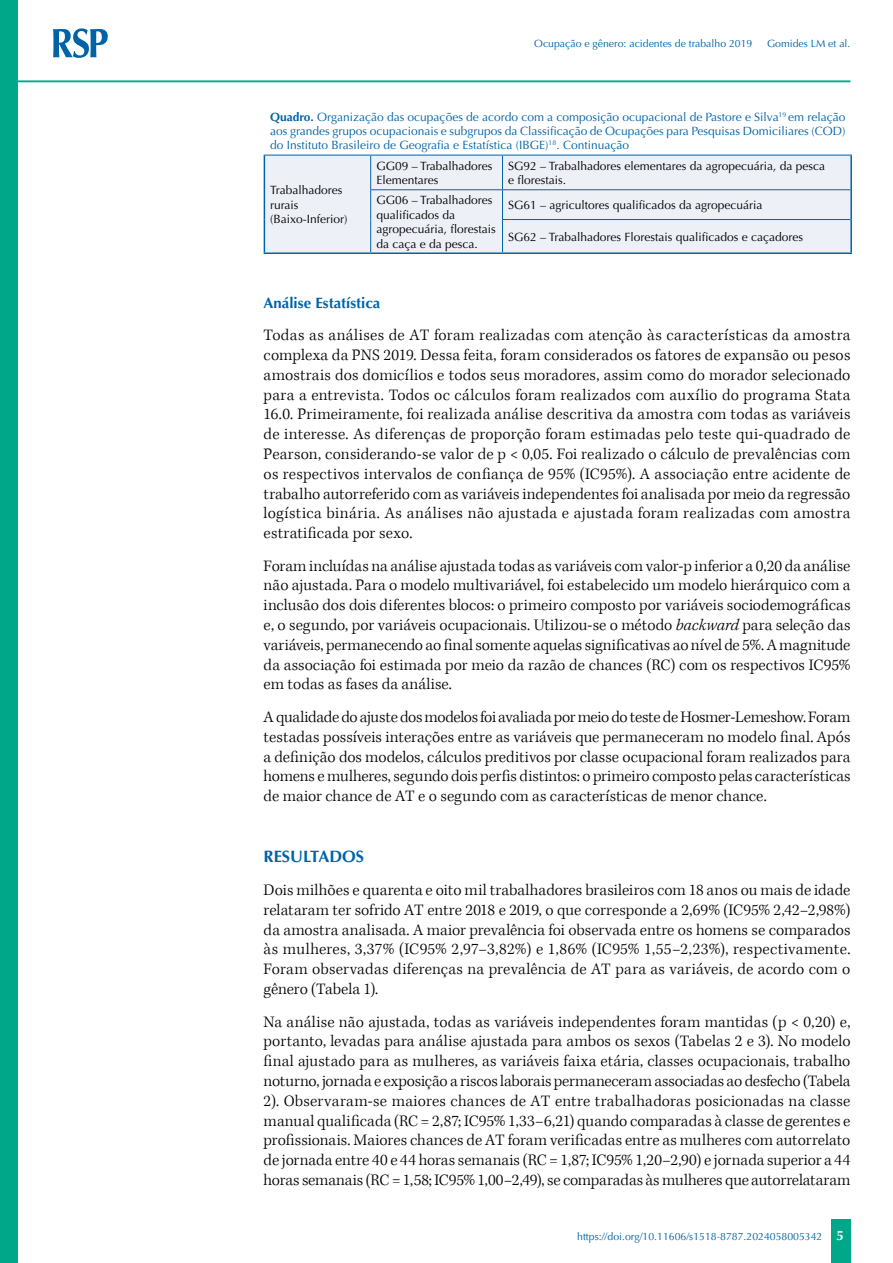
<style>
.page{position:relative;width:893px;height:1263px;background:#fff}
.page>*{position:absolute;margin:0;border:0;box-sizing:border-box;transform-origin:0 0}
.t1{font:300 16.5px/19.8px "Kepler Std";letter-spacing:.005em;color:#000;text-align:justify}
.t2{font:700 16.5px "Optima LT Std";color:#0063a7}
.t3{font:700 15px "Optima LT Std";color:#0063a7}
.t4{font:700 13.5px "Optima LT";color:#fff}
.t5{font:12px/14.4px "Optima LT Std";color:#000}
.t6{font:12px/14.2px "Optima LT Std";color:#0063a7;text-align:justify}
.t7{font:10.5px "Optima LT Std";color:#0063a7}
.t8{font:10.5px "Optima LT";color:#0063a7}
.s1{font-weight:700}
.s2{font-style:italic}
</style>
<div class="page">
<div style="left:831px;top:1220px;width:20px;height:43px;background:#00a788"></div>
<div style="left:0;top:0;width:18px;height:1263px;background:#00a788"></div>
<svg style="left:53px;top:28px;width:55px;height:30px"></svg>
<hr style="left:18px;top:80px;width:832px;height:2px;background:#00a788">
<div style="left:265px;top:156px;width:585px;height:96px;background:#eef0f7"></div>
<hr style="left:264px;top:155px;width:1px;height:35px;background:#0063a7">
<hr style="left:264px;top:190px;width:1px;height:30px;background:#0063a7">
<hr style="left:264px;top:220px;width:1px;height:32px;background:#0063a7">
<hr style="left:264px;top:252px;width:107px;height:2px;background:#0063a7">
<hr style="left:850px;top:155px;width:2px;height:35px;background:#0063a7">
<hr style="left:371px;top:252px;width:131px;height:2px;background:#0063a7">
<hr style="left:850px;top:190px;width:2px;height:30px;background:#0063a7">
<hr style="left:850px;top:220px;width:2px;height:32px;background:#0063a7">
<hr style="left:502px;top:252px;width:350px;height:2px;background:#0063a7">
<hr style="left:370px;top:155px;width:1px;height:34px;background:#0063a7">
<hr style="left:502px;top:155px;width:1px;height:34px;background:#0063a7">
<hr style="left:370px;top:189px;width:132px;height:1px;background:#0063a7">
<hr style="left:370px;top:190px;width:1px;height:30px;background:#0063a7">
<hr style="left:370px;top:220px;width:1px;height:32px;background:#0063a7">
<hr style="left:502px;top:189px;width:348px;height:1px;background:#0063a7">
<svg style="left:502px;top:190px;width:1px;height:29px"></svg>
<hr style="left:502px;top:219px;width:348px;height:1px;background:#0063a7">
<hr style="left:502px;top:220px;width:1px;height:32px;background:#0063a7">
<hr style="left:264px;top:155px;width:107px;height:1px;background:#0063a7">
<hr style="left:371px;top:155px;width:131px;height:1px;background:#0063a7">
<hr style="left:502px;top:155px;width:350px;height:1px;background:#0063a7">
<p class="t7" style="left:534px;top:37px;width:220px">Ocupação e gênero: acidentes de trabalho 2019</p>
<p class="t7" style="left:767px;top:37px;width:85px">Gomides LM et al.</p>
<p class="t6" style="left:270px;top:110px;width:577px"><span class="s1">Quadro.</span> Organização das ocupações de acordo com a composição ocupacional de Pastore e Silva<sup>19</sup> em relação aos grandes grupos ocupacionais e subgrupos da Classificação de Ocupações para Pesquisas Domiciliares (COD) do Instituto Brasileiro de Geografia e Estatística (IBGE)<sup>18</sup>. Continuação</p>
<p class="t5" style="left:270px;top:183px;width:79px">Trabalhadores rurais (Baixo-Inferior)</p>
<p class="t5" style="left:376px;top:159px;width:118px">GG09 – Trabalhadores<br>Elementares</p>
<p class="t5" style="left:508px;top:159px;width:318px">SG92 – Trabalhadores elementares da agropecuária, da pesca e florestais.</p>
<p class="t5" style="left:376px;top:193px;width:121px">GG06 – Trabalhadores qualificados da agropecuária, florestais da caça e da pesca.</p>
<p class="t5" style="left:508px;top:198px;width:256px">SG61 – agricultores qualificados da agropecuária</p>
<p class="t5" style="left:508px;top:230px;width:296px">SG62 – Trabalhadores Florestais qualificados e caçadores</p>
<p class="t3" style="left:264px;top:294px;width:118px">Análise Estatística</p>
<p class="t1" style="left:264px;top:326px;width:588px">Todas as análises de AT foram realizadas com atenção às características da amostra complexa da PNS 2019. Dessa feita, foram considerados os fatores de expansão ou pesos amostrais dos domicílios e todos seus moradores, assim como do morador selecionado para a entrevista. Todos oc cálculos foram realizados com auxílio do programa Stata 16.0. Primeiramente, foi realizada análise descritiva da amostra com todas as variáveis de interesse. As diferenças de proporção foram estimadas pelo teste qui-quadrado de Pearson, considerando-se valor de p &lt; 0,05. Foi realizado o cálculo de prevalências com os respectivos intervalos de confiança de 95% (IC95%). A associação entre acidente de trabalho autorreferido com as variáveis independentes foi analisada por meio da regressão logística binária. As análises não ajustada e ajustada foram realizadas com amostra estratificada por sexo.</p>
<p class="t1" style="left:264px;top:556px;width:588px">Foram incluídas na análise ajustada todas as variáveis com valor-p inferior a 0,20 da análise não ajustada. Para o modelo multivariável, foi estabelecido um modelo hierárquico com a inclusão dos dois diferentes blocos: o primeiro composto por variáveis sociodemográficas e, o segundo, por variáveis ocupacionais. Utilizou-se o método <span class="s2">backward</span> para seleção das variáveis, permanecendo ao final somente aquelas significativas ao nível de 5%. A magnitude da associação foi estimada por meio da razão de chances (RC) com os respectivos IC95% em todas as fases da análise.</p>
<p class="t1" style="left:264px;top:708px;width:588px">A qualidade do ajuste dos modelos foi avaliada por meio do teste de Hosmer-Lemeshow. Foram testadas possíveis interações entre as variáveis que permaneceram no modelo final. Após a definição dos modelos, cálculos preditivos por classe ocupacional foram realizados para homens e mulheres, segundo dois perfis distintos: o primeiro composto pelas características de maior chance de AT e o segundo com as características de menor chance.</p>
<p class="t2" style="left:264px;top:847px;width:102px">RESULTADOS</p>
<p class="t1" style="left:264px;top:880px;width:588px">Dois milhões e quarenta e oito mil trabalhadores brasileiros com 18 anos ou mais de idade relataram ter sofrido AT entre 2018 e 2019, o que corresponde a 2,69% (IC95% 2,42–2,98%) da amostra analisada. A maior prevalência foi observada entre os homens se comparados às mulheres, 3,37% (IC95% 2,97–3,82%) e 1,86% (IC95% 1,55–2,23%), respectivamente.<br>Foram observadas diferenças na prevalência de AT para as variáveis, de acordo com o gênero (Tabela 1).</p>
<p class="t1" style="left:264px;top:1012px;width:588px">Na análise não ajustada, todas as variáveis independentes foram mantidas (p &lt; 0,20) e, portanto, levadas para análise ajustada para ambos os sexos (Tabelas 2 e 3). No modelo final ajustado para as mulheres, as variáveis faixa etária, classes ocupacionais, trabalho noturno, jornada e exposição a riscos laborais permaneceram associadas ao desfecho (Tabela 2). Observaram-se maiores chances de AT entre trabalhadoras posicionadas na classe manual qualificada (RC = 2,87; IC95% 1,33–6,21) quando comparadas à classe de gerentes e profissionais. Maiores chances de AT foram verificadas entre as mulheres com autorrelato de jornada entre 40 e 44 horas semanais (RC = 1,87; IC95% 1,20–2,90) e jornada superior a 44 horas semanais (RC = 1,58; IC95% 1,00–2,49), se comparadas às mulheres que autorrelataram</p>
<p class="t8" style="left:577px;top:1230px;width:247px">https://doi.org/10.11606/s1518-8787.2024058005342</p>
<p class="t4" style="left:836px;top:1227px;width:9px">5</p>
</div>
